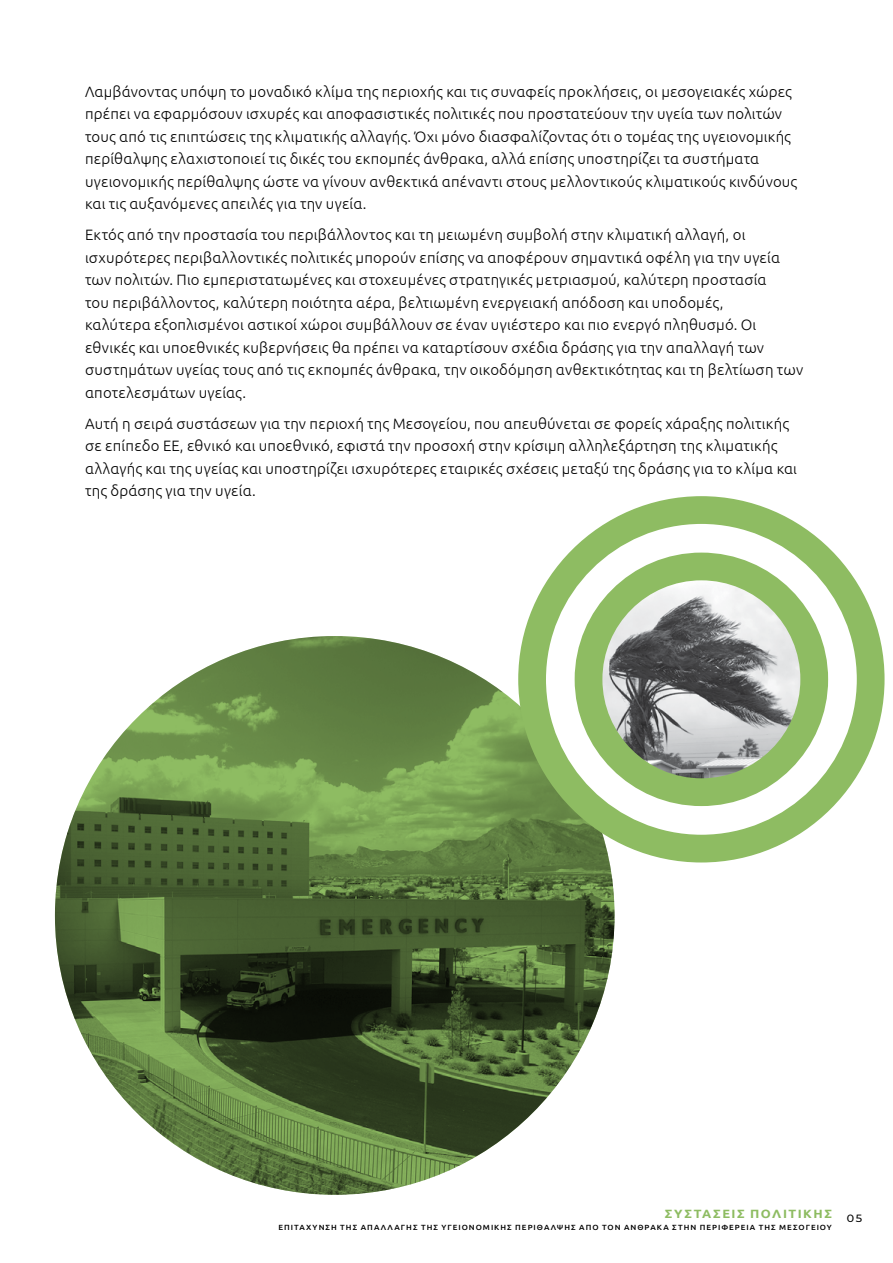
<style>
.page{position:relative;width:893px;height:1263px;background:#fff}
.page>*{position:absolute;margin:0;border:0;box-sizing:border-box;transform-origin:0 0}
.t1{font:300 15px/22.5px "Ubuntu";letter-spacing:.01em;color:#000}
.t2{font:700 12px "Ubuntu";letter-spacing:.12em;color:#8ebc62;scale:1.06 1}
.t3{font:500 10.5px "Montserrat";color:#000;scale:1.06 1}
.t4{font:500 7.5px "Ubuntu";letter-spacing:.13em;color:#000;scale:1.06 1}
</style>
<div class="page">
<svg style="left:55px;top:636px;width:560px;height:559px;background:#546f39"></svg>
<svg style="left:518px;top:496px;width:366px;height:366px"></svg>
<svg style="left:575px;top:553px;width:253px;height:253px"></svg>
<p class="t1" style="left:85px;top:80px;width:714px">Λαμβάνοντας υπόψη το μοναδικό κλίμα της περιοχής και τις συναφείς προκλήσεις, οι μεσογειακές χώρες πρέπει να εφαρμόσουν ισχυρές και αποφασιστικές πολιτικές που προστατεύουν την υγεία των πολιτών τους από τις επιπτώσεις της κλιματικής αλλαγής. Όχι μόνο διασφαλίζοντας ότι ο τομέας της υγειονομικής περίθαλψης ελαχιστοποιεί τις δικές του εκπομπές άνθρακα, αλλά επίσης υποστηρίζει τα συστήματα υγειονομικής περίθαλψης ώστε να γίνουν ανθεκτικά απέναντι στους μελλοντικούς κλιματικούς κινδύνους και τις αυξανόμενες απειλές για την υγεία.</p>
<p class="t1" style="left:85px;top:223px;width:720px">Εκτός από την προστασία του περιβάλλοντος και τη μειωμένη συμβολή στην κλιματική αλλαγή, οι ισχυρότερες περιβαλλοντικές πολιτικές μπορούν επίσης να αποφέρουν σημαντικά οφέλη για την υγεία των πολιτών. Πιο εμπεριστατωμένες και στοχευμένες στρατηγικές μετριασμού, καλύτερη προστασία<br>του περιβάλλοντος, καλύτερη ποιότητα αέρα, βελτιωμένη ενεργειακή απόδοση και υποδομές,<br>καλύτερα εξοπλισμένοι αστικοί χώροι συμβάλλουν σε έναν υγιέστερο και πιο ενεργό πληθυσμό. Οι εθνικές και υποεθνικές κυβερνήσεις θα πρέπει να καταρτίσουν σχέδια δράσης για την απαλλαγή των συστημάτων υγείας τους από τις εκπομπές άνθρακα, την οικοδόμηση ανθεκτικότητας και τη βελτίωση των αποτελεσμάτων υγείας.</p>
<p class="t1" style="left:85px;top:412px;width:713px">Αυτή η σειρά συστάσεων για την περιοχή της Μεσογείου, που απευθύνεται σε φορείς χάραξης πολιτικής σε επίπεδο ΕΕ, εθνικό και υποεθνικό, εφιστά την προσοχή στην κρίσιμη αλληλεξάρτηση της κλιματικής αλλαγής και της υγείας και υποστηρίζει ισχυρότερες εταιρικές σχέσεις μεταξύ της δράσης για το κλίμα και της δράσης για την υγεία.</p>
<p class="t2" style="left:665px;top:1207px;width:159px">ΣΥΣΤΑΣΕΙΣ ΠΟΛΙΤΙΚΗΣ</p>
<p class="t4" style="left:278px;top:1223px;width:524px">ΕΠΙΤΑΧΥΝΣΗ ΤΗΣ ΑΠΑΛΛΑΓΗΣ ΤΗΣ ΥΓΕΙΟΝΟΜΙΚΗΣ ΠΕΡΙΘΑΛΨΗΣ ΑΠΟ ΤΟΝ ΑΝΘΡΑΚΑ ΣΤΗΝ ΠΕΡΙΦΕΡΕΙΑ ΤΗΣ ΜΕΣΟΓΕΙΟΥ</p>
<p class="t3" style="left:847px;top:1211px;width:16px">05</p>
</div>
